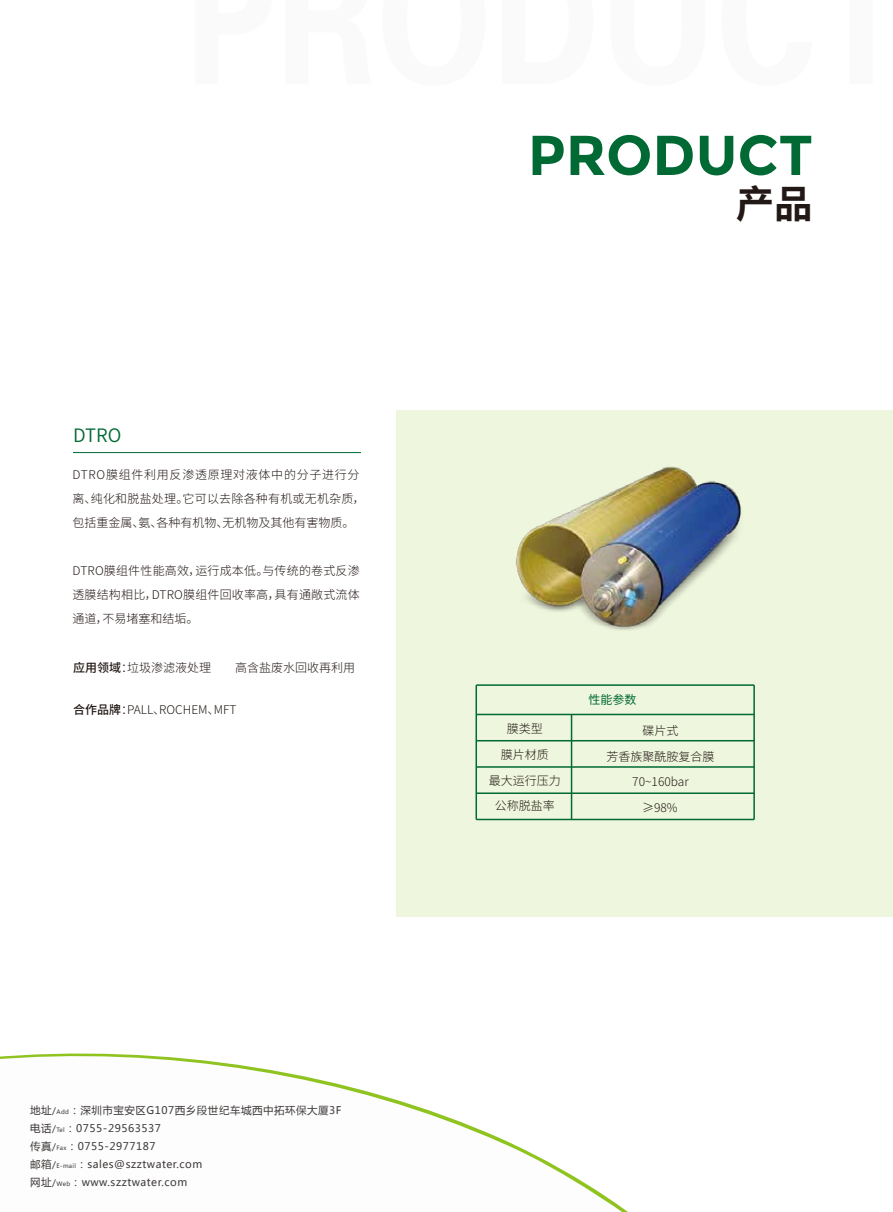
<style>
.page{position:relative;width:893px;height:1212px;background:#fff}
.page>*{position:absolute;margin:0;border:0;box-sizing:border-box;transform-origin:0 0}
.t1{font:700 56.1px "Montserrat";color:#006934}
.t2{font:700 38.55px "Source Han Sans CN";color:#221815}
.t3{font:18.45px "Source Han Sans CN";color:#006934}
.t4{font:300 12px/25.8px "Source Han Sans CN";color:#221815;text-align:center}
.t5{font:300 12px/24px "Source Han Sans CN";letter-spacing:.02em;color:#221815}
.t6{font:12px "Source Han Sans CN";color:#006934}
.t7{font:10.5px/17.9px "Microsoft Ya Hei";letter-spacing:.05em;color:#3e3a39}
.s1{font-weight:500}
.s2{font-size:9px}
.s3{font-size:6px}
</style>
<div class="page">
<svg style="left:0;top:1053px;width:628px;height:159px"></svg>
<div style="left:397px;top:411px;width:496px;height:506px;background:#eef6dd"></div>
<hr style="left:476px;top:714px;width:278px;height:1px;background:#006934">
<hr style="left:476px;top:740px;width:278px;height:1px;background:#006934">
<hr style="left:476px;top:766px;width:278px;height:2px;background:#006934">
<hr style="left:476px;top:792px;width:278px;height:2px;background:#006934">
<hr style="left:476px;top:819px;width:278px;height:1px;background:#006934">
<img style="left:424px;top:410px;width:409px;height:276px">
<hr style="left:73px;top:452px;width:288px;height:1px;background:#006934">
<hr style="left:475px;top:685px;width:2px;height:134px;background:#006934">
<hr style="left:571px;top:714px;width:1px;height:105px;background:#006934">
<hr style="left:753px;top:685px;width:2px;height:134px;background:#006934">
<h3 class="t3" style="left:73px;top:424px;width:50px">DTRO</h3>
<p class="t5" style="left:72px;top:463px;width:294px">DTRO膜组件利用反渗透原理对液体中的分子进行分离、纯化和脱盐处理。它可以去除各种有机或无机杂质，包括重金属、氨、各种有机物、无机物及其他有害物质。</p>
<p class="t4" style="left:72px;top:559px;width:289px;line-height:24px;text-align:justify">DTRO膜组件性能高效，运行成本低。与传统的卷式反渗透膜结构相比，DTRO膜组件回收率高，具有通敞式流体通道，不易堵塞和结垢。</p>
<p class="t4" style="left:73px;top:655px;width:139px"><span class="s1">应用领域</span>：垃圾渗滤液处理</p>
<p class="t4" style="left:235px;top:655px;width:121px">高含盐废水回收再利用</p>
<p class="t4" style="left:73px;top:697px;width:165px"><span class="s1">合作品牌</span>：PALL、ROCHEM、MFT</p>
<p class="t7" style="left:30px;top:1101px;width:313px">地址<span class="s2">/</span><span class="s3">Add</span>：深圳市宝安区G107西乡段世纪车城西中拓环保大厦3F电话<span class="s2">/</span><span class="s3">Tel</span>：0755-29563537<br>传真<span class="s2">/</span><span class="s3">Fax</span>：0755-2977187<br>邮箱<span class="s2">/</span><span class="s3">E-mail</span>：sales@szztwater.com<br>网址<span class="s2">/</span><span class="s3">Web</span>：www.szztwater.com</p>
<h1 class="t1" style="left:528px;top:122px;width:286px">PRODUCT</h1>
<h2 class="t2" style="left:736px;top:182px;width:79px">产品</h2>
<p class="t4" style="left:489px;top:716px;width:73px">膜类型<br>膜片材质<br>最大运行压力公称脱盐率</p>
<p class="t6" style="left:588px;top:693px;width:49px">性能参数</p>
<p class="t4" style="left:606px;top:718px;width:109px">碟片式<br>芳香族聚酰胺复合膜<br>70~160bar<br>≥98%</p>
</div>
